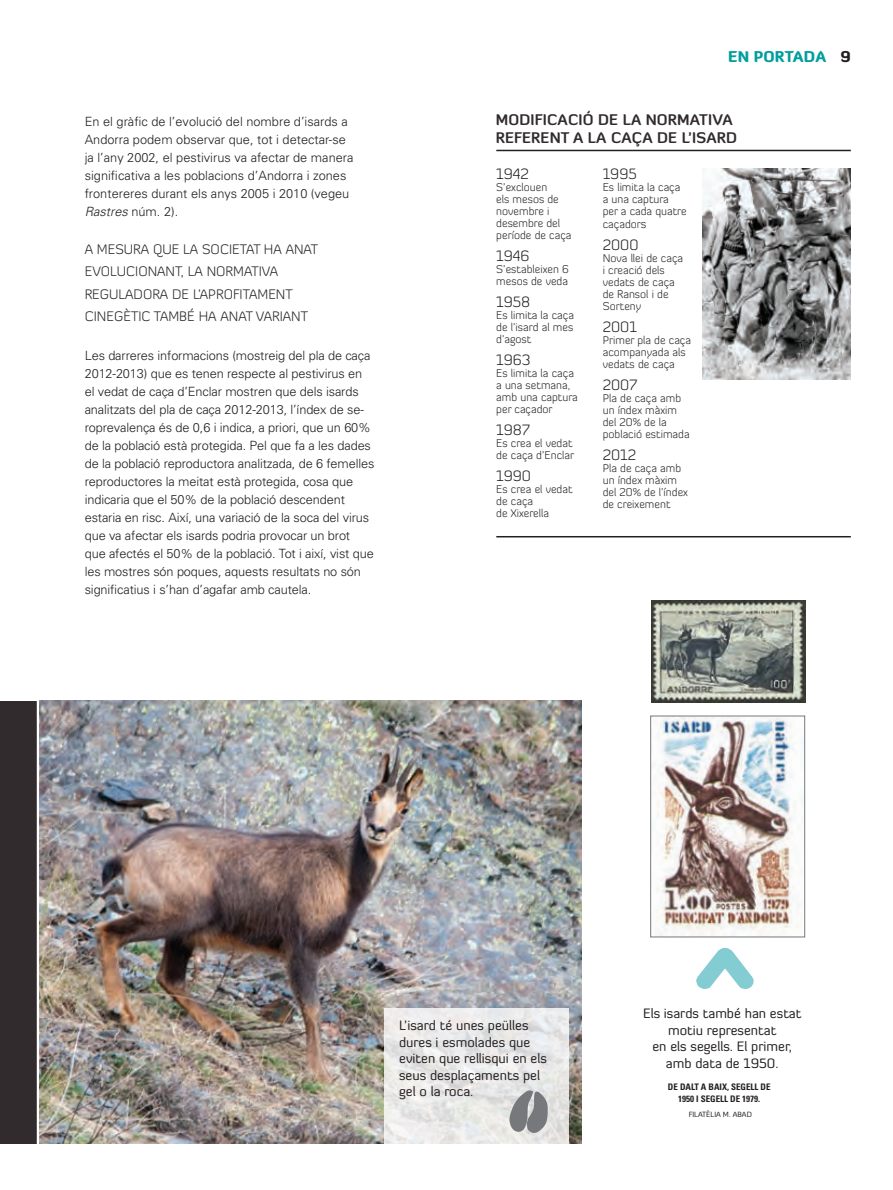
<style>
.page{position:relative;width:893px;height:1190px;background:#fff}
.page>*{position:absolute;margin:0;border:0;box-sizing:border-box;transform-origin:0 0}
.t1{font:700 15px/18px "Diavlo";letter-spacing:.01em;color:#322b2e}
.t2{font:300 15px "Diavlo";color:#231f20}
.t3{font:900 15px "Diavlo";letter-spacing:.01em;color:#009e9e}
.t4{font:300 13.8px/22.5px "Diavlo";color:#231f20}
.t5{font:13.5px/16.5px "Diavlo";color:#231f20}
.t6{font:300 12.75px/18px "Univers";letter-spacing:-.01em;color:#231f20}
.t7{font:300 11.25px/12px "Diavlo";color:#231f20}
.t8{font:700 condensed 9px/12px "Univers";color:#231f20;text-align:center}
.t9{font:7.5px "Diavlo";color:#231f20}
.s1{font-family:"Univers LT Std";font-style:italic}
.s2{color:#231f20}
.s3{font-size:12px}
</style>
<div class="page">
<div style="left:0;top:700px;width:38px;height:443px;background:#322b2e"></div>
<img style="left:39px;top:700px;width:542px;height:443px">
<svg style="left:384px;top:1008px;width:185px;height:136px;background:#e8e8e7"></svg>
<svg style="left:509px;top:1090px;width:38px;height:44px;background:#999a9c"></svg>
<img style="left:702px;top:169px;width:148px;height:211px">
<hr style="left:37px;top:693px;width:2px;height:489px;background:#fff">
<hr style="left:496px;top:150px;width:354px;height:1px;background:#231f20">
<hr style="left:496px;top:536px;width:354px;height:1px;background:#231f20">
<img style="left:651px;top:600px;width:153px;height:103px">
<img style="left:656px;top:717px;width:146px;height:218px">
<div style="left:650px;top:715px;width:154px;height:222px;border:1px solid #76787b"></div>
<svg style="left:696px;top:948px;width:58px;height:41px"></svg>
<p class="t6" style="left:85px;top:112px;width:270px">En el gràfic de l’evolució del nombre d’isards a Andorra podem observar que, tot i detectar-se ja l’any 2002, el pestivirus va afectar de manera significativa a les poblacions d’Andorra i zones frontereres durant els anys 2005 i 2010 (vegeu <span class="s1">Rastres</span> núm. 2).</p>
<p class="t4" style="left:85px;top:238px;width:235px">A mesura que la societat ha anat evoluci onant, la normativa regulad ora de l’aprofitament<br>ci negèti c també ha anat varia</p>
<p class="t4" style="left:291px;top:305px;width:18px">nt</p>
<p class="t6" style="left:85px;top:346px;width:291px">Les darreres informacions (mostreig del pla de caça 2012-2013) que es tenen respecte al pestivirus en el vedat de caça d’Enclar mostren que dels isards analitzats del pla de caça 2012-2013, l’índex de se&shy;roprevalença és de 0,6 i indica, a priori, que un 60% de la població està protegida. Pel que fa a les dades de la població reproductora analitzada, de 6 femelles reproductores la meitat està protegida, cosa que indicaria que el 50% de la població descendent estaria en risc. Així, una variació de la soca del virus que va afectar els isards podria provocar un brot<br>que afectés el 50% de la població. Tot i així, vist que les mostres són poques, aquests resultats no són significatius i s’han d’agafar amb cautela.</p>
<p class="t3" style="left:728px;top:47px;width:124px">EN PORTADA <span class="s2">9</span></p>
<p class="t1" style="left:495px;top:111px;width:243px">MODIFICACIÓ DE LA NORMATIVA<br>REFERENT A LA CAÇA DE L’ISARD</p>
<p class="t2" style="left:496px;top:164px;width:34px">1942</p>
<p class="t7" style="left:496px;top:181px;width:77px">S’exclouen<br>els mesos de novembre i desembre del període de caça</p>
<p class="t2" style="left:496px;top:246px;width:35px">1946</p>
<p class="t7" style="left:496px;top:263px;width:74px">S’estableixen 6 mesos de veda</p>
<p class="t2" style="left:496px;top:292px;width:35px">1958</p>
<p class="t7" style="left:496px;top:309px;width:79px;text-align:justify">Es limita la caça de l’isard al mes d’agost</p>
<p class="t2" style="left:496px;top:350px;width:36px">1963</p>
<p class="t7" style="left:496px;top:367px;width:83px">Es limita la caça a una setmana, amb una captura per caçador</p>
<p class="t2" style="left:496px;top:420px;width:35px">1987</p>
<p class="t7" style="left:496px;top:437px;width:79px">Es crea el vedat de caça d’Enclar</p>
<p class="t2" style="left:496px;top:466px;width:36px">1990</p>
<p class="t7" style="left:496px;top:483px;width:78px">Es crea el vedat de caça<br>de Xixerella</p>
<p class="t2" style="left:602px;top:164px;width:35px">1995</p>
<p class="t7" style="left:602px;top:181px;width:85px">Es limita la caça a una captura per a cada quatre</p>
<p class="t7" style="left:602px;top:218px;width:45px">caçador<span class="s3">s</span></p>
<p class="t2" style="left:602px;top:236px;width:37px">2000</p>
<p class="t7" style="left:602px;top:252px;width:82px">N ova llei de caça i creació dels vedats de caça de Ransol i de<br>Sorteny</p>
<p class="t2" style="left:602px;top:318px;width:36px">2001</p>
<p class="t7" style="left:602px;top:334px;width:90px">Primer pla de caça acompanyada als vedats de caça</p>
<p class="t2" style="left:602px;top:376px;width:36px">2007</p>
<p class="t7" style="left:602px;top:392px;width:88px">Pla de caça amb un índex màxim del 20% de la població estimada</p>
<p class="t2" style="left:602px;top:446px;width:35px">2012</p>
<p class="t7" style="left:602px;top:462px;width:87px">Pla de caça amb un índex màxim del 20% de l’índex de creixement</p>
<p class="t5" style="left:399px;top:1017px;width:149px">L’isard té unes peülles dures i esmolades que eviten que rellisqui en els seus desplaçaments pel gel o la roca.</p>
<p class="t5" style="left:642px;top:1005px;width:160px;text-align:center">Els isards també han estat motiu representat<br>en els segells. El primer, amb data de 1950.</p>
<p class="t8" style="left:667px;top:1081px;width:104px">DE DALT A BAIX, SEGELL DE<br>1950 I SEGELL DE 1979.</p>
<p class="t9" style="left:688px;top:1109px;width:65px">Filatèlia M. Abad</p>
</div>
